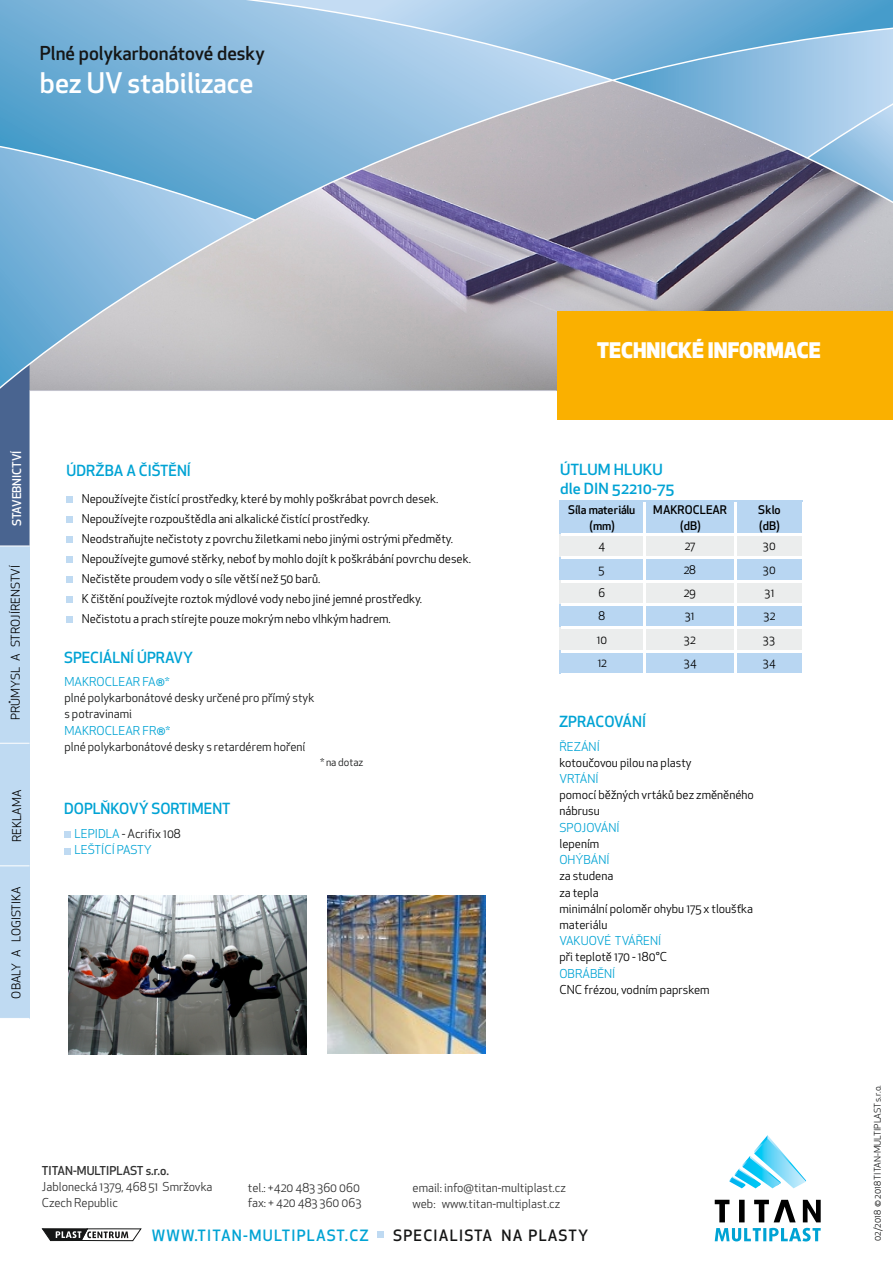
<style>
.page{position:relative;width:893px;height:1263px;background:#fff}
.page>*{position:absolute;margin:0;border:0;box-sizing:border-box;transform-origin:0 0}
.t1{font:500 27.75px "Apex New";color:#fff}
.t2{font:21px "Apex New";color:#fff}
.t3{font:500 18.75px "Apex New";color:#151616}
.t4{font:500 15.3px "Apex New";letter-spacing:.08em;color:#00a3d4}
.t5{font:500 15.3px "Apex New";letter-spacing:.08em;color:#151616}
.t6{font:500 15px "Apex New";color:#00a3d4}
.t7{font:500 15px/19.5px "Apex New";color:#00a3d4;scale:1.05 1}
.t8{font:12px/20px "Apex New";color:#000}
.t9{font:12px/15.6px "Apex New";color:#333}
.t10{font:12px/16.2px "Apex New";color:#00a3d4}
.t11{font:12px/16.2px "Apex New";color:#151616}
.t12{font:500 12px "Apex New";color:#333}
.t13{font:11.85px "Apex New";color:#000}
.t14{font:500 11.85px "Apex New";color:#fff}
.t15{font:11.7px "Apex New";letter-spacing:.035em;color:#000}
.t16{font:500 11.7px/16px "Apex New";letter-spacing:-.005em;color:#000;text-align:center}
.t17{font:500 11.7px/16px "Apex New";letter-spacing:-.025em;color:#000;text-align:center}
.t18{font:10.5px "Apex New";color:#151616}
.t19{font:9px "Apex New";color:#151616}
.s1{color:#151616}
</style>
<div class="page">
<div style="left:0;top:546px;width:30px;height:472px;background:#bfdaf2"></div>
<div style="left:0;top:360px;width:30px;height:186px;background:#496490"></div>
<hr style="left:0;top:865px;width:30px;height:1px;background:#fff">
<hr style="left:0;top:545px;width:30px;height:1px;background:#fff">
<hr style="left:0;top:743px;width:30px;height:1px;background:#fff">
<hr style="left:30px;top:390px;width:527px;height:1px;background:#c4c4cf">
<svg style="left:0;top:0;width:893px;height:390px;background:#99b1c8"></svg>
<svg style="left:715px;top:1200px;width:106px;height:22px"></svg>
<svg style="left:715px;top:1228px;width:106px;height:13px"></svg>
<svg style="left:729px;top:1135px;width:77px;height:53px"></svg>
<svg style="left:41px;top:1228px;width:101px;height:13px"></svg>
<div style="left:377px;top:1231px;width:7px;height:7px;background:#bfdaf2"></div>
<div style="left:557px;top:311px;width:336px;height:108px;background:#fab000"></div>
<div style="left:559px;top:500px;width:245px;height:35px;background:#b8d6f2"></div>
<hr style="left:803px;top:500px;width:2px;height:35px;background:#fff">
<div style="left:559px;top:534px;width:245px;height:24px;background:#ebeded"></div>
<div style="left:559px;top:557px;width:245px;height:25px;background:#b8d6f2"></div>
<div style="left:559px;top:581px;width:245px;height:24px;background:#ebeded"></div>
<div style="left:559px;top:604px;width:245px;height:24px;background:#b8d6f2"></div>
<div style="left:559px;top:627px;width:245px;height:24px;background:#ebeded"></div>
<div style="left:559px;top:651px;width:245px;height:24px;background:#b8d6f2"></div>
<hr style="left:559px;top:674px;width:246px;height:2px;background:#fff">
<hr style="left:643px;top:502px;width:3px;height:174px;background:#fff">
<hr style="left:734px;top:502px;width:3px;height:174px;background:#fff">
<hr style="left:802px;top:502px;width:3px;height:174px;background:#fff">
<hr style="left:561px;top:533px;width:244px;height:3px;background:#fff">
<hr style="left:561px;top:557px;width:244px;height:2px;background:#fff">
<hr style="left:561px;top:580px;width:244px;height:3px;background:#fff">
<hr style="left:561px;top:603px;width:244px;height:3px;background:#fff">
<hr style="left:561px;top:626px;width:244px;height:3px;background:#fff">
<hr style="left:561px;top:650px;width:244px;height:2px;background:#fff">
<hr style="left:561px;top:673px;width:244px;height:3px;background:#fff">
<div style="left:66px;top:537px;width:7px;height:6px;background:#bfdaf2"></div>
<div style="left:66px;top:497px;width:7px;height:6px;background:#bfdaf2"></div>
<div style="left:66px;top:556px;width:7px;height:7px;background:#bfdaf2"></div>
<div style="left:66px;top:576px;width:7px;height:7px;background:#bfdaf2"></div>
<div style="left:66px;top:596px;width:7px;height:7px;background:#bfdaf2"></div>
<svg style="left:66px;top:616px;width:6px;height:6px"></svg>
<div style="left:66px;top:517px;width:7px;height:6px;background:#bfdaf2"></div>
<img style="left:68px;top:896px;width:239px;height:159px">
<img style="left:328px;top:895px;width:158px;height:158px">
<div style="left:65px;top:831px;width:6px;height:7px;background:#bfdaf2"></div>
<svg style="left:65px;top:848px;width:6px;height:6px"></svg>
<h3 class="t3" style="left:40px;top:46px;width:226px">Plné polykarbonátové desky</h3>
<h1 class="t1" style="left:40px;top:72px;width:215px">bez UV stabilizace</h1>
<p class="t14" style="left:12px;top:526px;width:77px;rotate:-90deg">STAVEBNICTVÍ</p>
<p class="t13" style="left:11px;top:720px;width:156px;rotate:-90deg">PRŮMYSL A STROJÍRENSTVÍ</p>
<p class="t13" style="left:12px;top:842px;width:54px;rotate:-90deg">REKLAMA</p>
<p class="t13" style="left:11px;top:998px;width:114px;rotate:-90deg">OBALY A LOGISTIKA</p>
<p class="t6" style="left:67px;top:464px;width:126px">ÚDRŽBA A ČIŠTĚNÍ</p>
<p class="t8" style="left:82px;top:490px;width:391px">Nepoužívejte čistící prostředky, které by mohly poškrábat povrch desek.<br>Nepoužívejte rozpouštědla ani alkalické čistící prostředky.<br>Neodstraňujte nečistoty z povrchu žiletkami nebo jinými ostrými předměty.<br>Nepoužívejte gumové stěrky, neboť by mohlo dojít k poškrábání povrchu desek.<br>Nečistěte proudem vody o síle větší než 50 barů.<br>K čištění používejte roztok mýdlové vody nebo jiné jemné prostředky.<br>Nečistotu a prach stírejte pouze mokrým nebo vlhkým hadrem.</p>
<p class="t6" style="left:64px;top:651px;width:130px">SPECIÁLNÍ ÚPRAVY</p>
<p class="t10" style="left:64px;top:675px;width:106px">MAKROCLEAR FA®*</p>
<p class="t10" style="left:64px;top:724px;width:107px">MAKROCLEAR FR®*</p>
<p class="t11" style="left:64px;top:691px;width:251px">plné polykarbonátové desky určené pro přímý styk s potravinami</p>
<p class="t11" style="left:64px;top:740px;width:242px">plné polykarbonátové desky s retardérem hoření</p>
<p class="t6" style="left:64px;top:803px;width:168px">DOPLŇKOVÝ SORTIMENT</p>
<p class="t10" style="left:75px;top:826px;width:108px">LEPIDLA <span class="s1">- Acrifix 108<br></span>LEŠTÍCÍ PASTY</p>
<p class="t18" style="left:321px;top:758px;width:44px">* na dotaz</p>
<h2 class="t2" style="left:597px;top:342px;width:225px">TECHNICKÉ INFORMACE</h2>
<p class="t7" style="left:560px;top:461px;width:111px">ÚTLUM HLUKU dle DIN 52210-75</p>
<p class="t17" style="left:568px;top:503px;width:69px">Síla materiálu (mm)</p>
<p class="t16" style="left:653px;top:503px;width:75px">MAKROCLEAR (dB)</p>
<p class="t16" style="left:758px;top:503px;width:24px;text-align:left">Sklo (dB)</p>
<p class="t15" style="left:599px;top:542px;width:8px">4</p>
<p class="t15" style="left:685px;top:542px;width:12px">27</p>
<p class="t15" style="left:763px;top:542px;width:14px">30</p>
<p class="t15" style="left:599px;top:565px;width:7px">5</p>
<p class="t15" style="left:684px;top:565px;width:14px">28</p>
<p class="t15" style="left:763px;top:565px;width:14px">30</p>
<p class="t15" style="left:599px;top:588px;width:8px">6</p>
<p class="t15" style="left:684px;top:588px;width:14px">29</p>
<p class="t15" style="left:764px;top:588px;width:12px">31</p>
<p class="t15" style="left:599px;top:611px;width:8px">8</p>
<p class="t15" style="left:685px;top:611px;width:12px">31</p>
<p class="t15" style="left:764px;top:611px;width:14px">32</p>
<p class="t15" style="left:597px;top:635px;width:12px">10</p>
<p class="t15" style="left:684px;top:635px;width:14px">32</p>
<p class="t15" style="left:763px;top:635px;width:14px">33</p>
<p class="t15" style="left:598px;top:658px;width:11px">12</p>
<p class="t15" style="left:684px;top:658px;width:14px">34</p>
<p class="t15" style="left:763px;top:658px;width:14px">34</p>
<p class="t6" style="left:559px;top:716px;width:88px">ZPRACOVÁNÍ</p>
<p class="t10" style="left:559px;top:739px;width:42px">ŘEZÁNÍ</p>
<p class="t10" style="left:559px;top:772px;width:41px">VRTÁNÍ</p>
<p class="t8" style="left:559px;top:754px;width:134px">kotoučovou pilou na plasty</p>
<p class="t8" style="left:559px;top:788px;width:196px;line-height:16.2px">pomocí běžných vrtáků bez změněného nábrusu</p>
<p class="t8" style="left:559px;top:835px;width:41px">lepením</p>
<p class="t8" style="left:559px;top:869px;width:195px;line-height:16.2px">za studena<br>za tepla<br>minimální poloměr ohybu 175 x tloušťka materiálu</p>
<p class="t8" style="left:559px;top:948px;width:109px">při teplotě 170 - 180°C</p>
<p class="t8" style="left:559px;top:981px;width:152px">CNC frézou, vodním paprskem</p>
<p class="t10" style="left:559px;top:820px;width:62px">SPOJOVÁNÍ</p>
<p class="t10" style="left:559px;top:853px;width:52px">OHÝBÁNÍ</p>
<p class="t10" style="left:559px;top:934px;width:103px">VAKUOVÉ TVÁŘENÍ</p>
<p class="t10" style="left:559px;top:966px;width:57px">OBRÁBĚNÍ</p>
<p class="t12" style="left:42px;top:1166px;width:129px">TITAN-MULTIPLAST s.r.o.</p>
<p class="t9" style="left:42px;top:1180px;width:172px">Jablonecká 1379, 468 51 Smržovka<br>Czech Republic</p>
<p class="t9" style="left:248px;top:1181px;width:115px">tel.: +420 483 360 060 fax: + 420 483 360 063</p>
<p class="t9" style="left:413px;top:1181px;width:155px">email: info@titan-multiplast.cz web: www.titan-multiplast.cz</p>
<p class="t4" style="left:152px;top:1229px;width:219px">WWW.TITAN-MULTIPLAST.CZ</p>
<p class="t5" style="left:393px;top:1229px;width:197px">SPECIALISTA NA PLASTY</p>
<p class="t19" style="left:874px;top:1241px;width:158px;rotate:-90deg">02/2018 © 2018 TITAN-MULTIPLAST s.r.o.</p>
</div>
